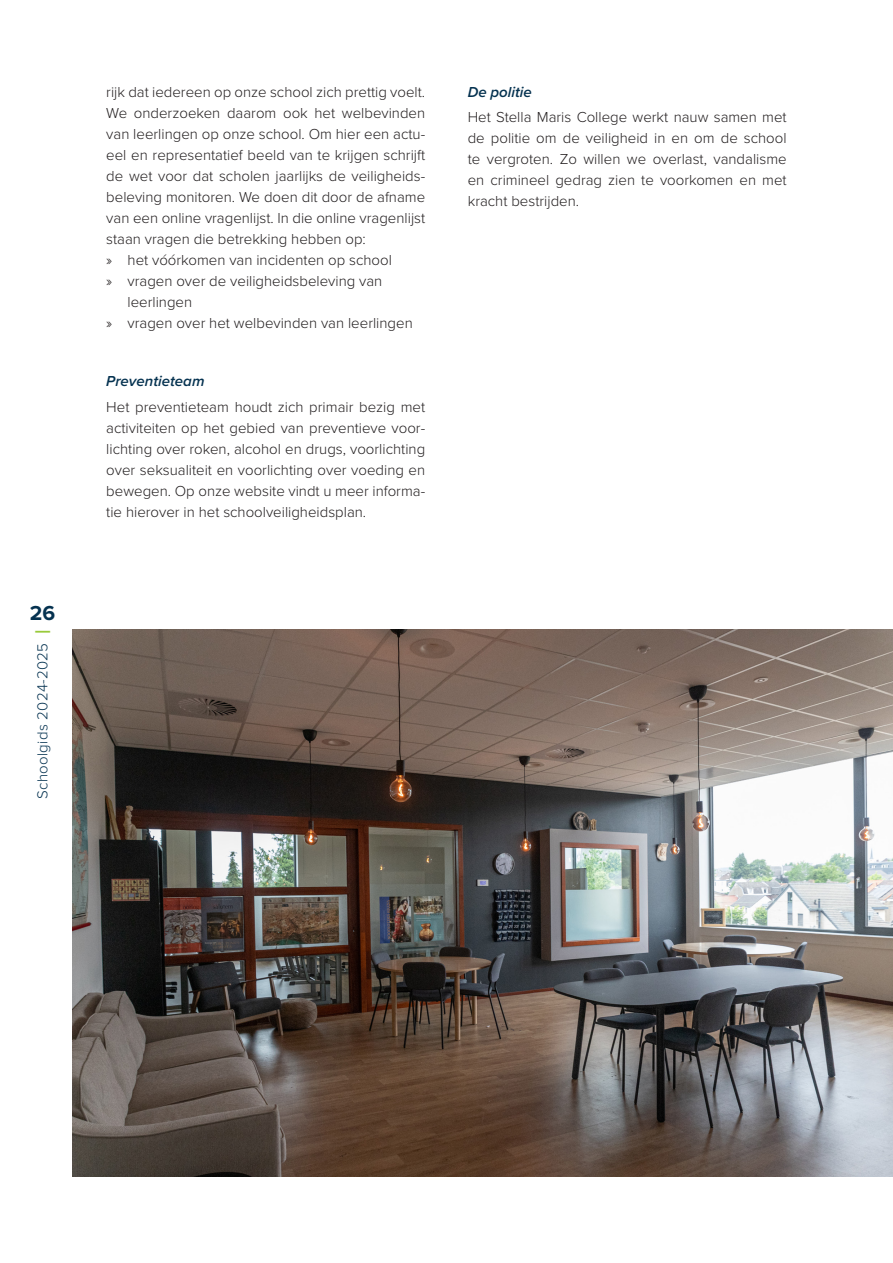
<style>
.page{position:relative;width:893px;height:1263px;background:#fff}
.page>*{position:absolute;margin:0;border:0;box-sizing:border-box;transform-origin:0 0}
.t1{font:700 21px "Proxima Nova";color:#053250}
.Body{font:300 15px/21px "Proxima Nova";color:#231f20;text-align:justify}
.Opsomming{font:300 15px/21px "Proxima Nova";color:#231f20}
.Tussenkop_2{font:italic 600 15px "Proxima Nova";color:#053250}
.t2{font:300 15px "Proxima Nova";letter-spacing:.02em;color:#053250}
.s1{font-weight:700;font-size:21px;color:#99ca3b}
</style>
<div class="page">
<img style="left:72px;top:630px;width:821px;height:546px">
<h1 class="t1" style="left:30px;top:597px;width:27px">26</h1>
<p class="t2" style="left:31px;top:799px;width:171px;rotate:-90deg">Schoolgids 2024-2025 <span class="s1">|</span></p>
<p class="Body" style="left:106px;top:81px;width:320px">rijk dat iedereen op onze school zich prettig voelt.<br>We onderzoeken daarom ook het welbevinden van leerlingen op onze school. Om hier een actu&shy;eel en representatief beeld van te krijgen schrijft de wet voor dat scholen jaarlijks de veiligheids&shy;beleving monitoren. We doen dit door de afname van een online vragenlijst. In die online vragenlijst staan vragen die betrekking hebben op:</p>
<p class="Opsomming" style="left:106px;top:249px;width:287px">» het vóórkomen van incidenten op school</p>
<p class="Opsomming" style="left:128px;top:270px;width:256px;text-indent:-21px">» vragen over de veiligheidsbeleving van leerlingen</p>
<p class="Opsomming" style="left:106px;top:312px;width:308px">» vragen over het welbevinden van leerlingen</p>
<p class="Tussenkop_2" style="left:106px;top:370px;width:100px">Preventieteam</p>
<p class="Body" style="left:106px;top:395px;width:320px">Het preventieteam houdt zich primair bezig met activiteiten op het gebied van preventieve voor&shy;lichting over roken, alcohol en drugs, voorlichting over seksualiteit en voorlichting over voeding en bewegen. Op onze website vindt u meer informa&shy;tie hierover in het schoolveiligheidsplan.</p>
<p class="Tussenkop_2" style="left:468px;top:81px;width:66px">De politie</p>
<p class="Body" style="left:468px;top:106px;width:320px">Het Stella Maris College werkt nauw samen met de politie om de veiligheid in en om de school te vergroten. Zo willen we overlast, vandalisme en crimineel gedrag zien te voorkomen en met kracht bestrijden.</p>
</div>
